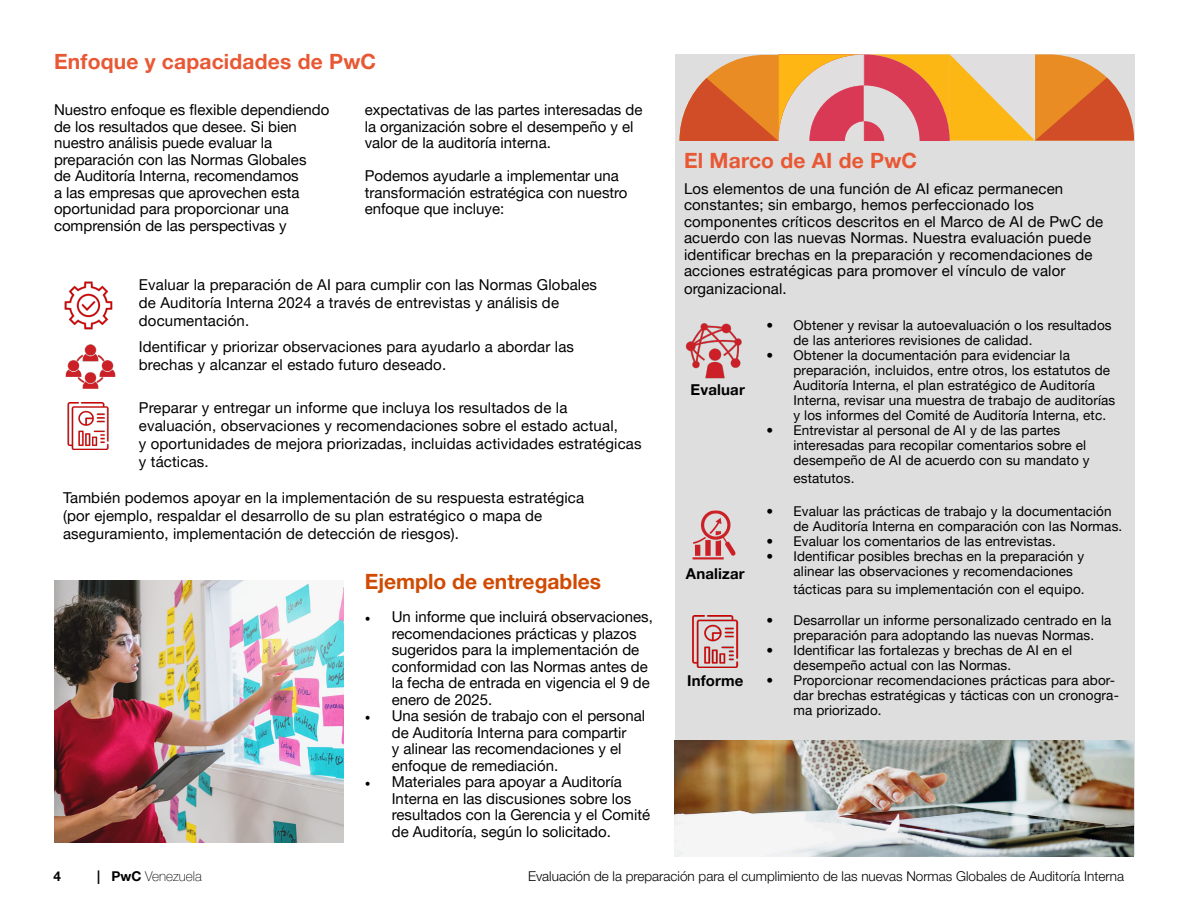
<style>
.page{position:relative;width:1188px;height:918px;background:#fff}
.page>*{position:absolute;margin:0;border:0;box-sizing:border-box;transform-origin:0 0}
.t1{font:700 21px "Helvetica Neue LT Pro";letter-spacing:.01em;color:#e85834}
.t2{font:700 21px "Helvetica Neue LT Pro";color:#d04a02}
.t3{font:15px/16.5px "Helvetica Neue LT Pro";letter-spacing:.01em;color:#000}
.t4{font:700 15px "Helvetica Neue LT Pro";letter-spacing:.01em;color:#000100}
.t5{font:13.5px/15px "Helvetica Neue LT Pro";letter-spacing:.01em;color:#000}
.t6{font:300 13.5px "Helvetica Neue LT Pro";color:#000}
.t7{font:100 13.5px "Helvetica Neue LT Pro";color:#000}
.t8{font:700 13.5px "Helvetica Neue LT Pro";color:#000301}
.s1{font-family:"Minion Pro"}
.s2{font-weight:700}
</style>
<div class="page">
<div style="left:675px;top:55px;width:460px;height:800px;background:#dedede"></div>
<svg style="left:680px;top:54px;width:454px;height:87px"></svg>
<img style="left:67px;top:403px;width:42px;height:47px">
<img style="left:64px;top:281px;width:49px;height:49px">
<img style="left:65px;top:344px;width:51px;height:45px">
<img style="left:692px;top:510px;width:44px;height:50px">
<img style="left:692px;top:615px;width:47px;height:52px">
<img style="left:686px;top:323px;width:56px;height:56px">
<img style="left:54px;top:580px;width:290px;height:263px">
<img style="left:675px;top:740px;width:459px;height:116px">
<p class="t1" style="left:54px;top:49px;width:324px">Enfoque y capacidades de PwC</p>
<p class="t3" style="left:54px;top:101px;width:277px">Nuestro enfoque es flexible dependiendo de los resultados que desee. Si bien nuestro análisis puede evaluar la preparación con las Normas Globales<br>de Auditoría Interna, recomendamos<br>a las empresas que aprovechen esta oportunidad para proporcionar una comprensión de las perspectivas y</p>
<p class="t3" style="left:365px;top:101px;width:279px">expectativas de las partes interesadas de la organización sobre el desempeño y el valor de la auditoría interna.</p>
<p class="t3" style="left:365px;top:167px;width:264px">Podemos ayudarle a implementar una transformación estratégica con nuestro enfoque que incluye:</p>
<p class="t3" style="left:139px;top:275px;width:460px;line-height:18px">Evaluar la preparación de AI para cumplir con las Normas Globales de Auditoría Interna 2024 a través de entrevistas y análisis de documentación.</p>
<p class="t3" style="left:139px;top:337px;width:437px;line-height:18px">Identificar y priorizar observaciones para ayudarlo a abordar las brechas y alcanzar el estado futuro deseado.</p>
<p class="t3" style="left:139px;top:399px;width:504px;line-height:18px">Preparar y entregar un informe que incluya los resultados de la evaluación, observaciones y recomendaciones sobre el estado actual,<br>y oportunidades de mejora priorizadas, incluidas actividades estratégicas y tácticas.</p>
<p class="t3" style="left:63px;top:488px;width:523px;line-height:18px">También podemos apoyar en la implementación de su respuesta estratégica (por ejemplo, respaldar el desarrollo de su plan estratégico o mapa de aseguramiento, implementación de detección de riesgos).</p>
<p class="t2" style="left:365px;top:569px;width:238px">Ejemplo de entregables</p>
<p class="t3" style="left:392px;top:609px;width:263px;text-indent:-27px"><span class="s1">•</span> Un informe que incluirá observaciones, recomendaciones prácticas y plazos sugeridos para la implementación de conformidad con las Normas antes de la fecha de entrada en vigencia el 9 de enero de 2025.</p>
<p class="t3" style="left:392px;top:708px;width:255px;text-indent:-27px"><span class="s1">•</span> Una sesión de trabajo con el personal de Auditoría Interna para compartir<br>y alinear las recomendaciones y el enfoque de remediación.</p>
<p class="t3" style="left:392px;top:774px;width:260px;text-indent:-27px"><span class="s1">•</span> Materiales para apoyar a Auditoría Interna en las discusiones sobre los resultados con la Gerencia y el Comité de Auditoría, según lo solicitado.</p>
<p class="t1" style="left:684px;top:148px;width:235px">El Marco de AI de PwC</p>
<p class="t3" style="left:684px;top:180px;width:421px">Los elementos de una función de AI eficaz permanecen constantes; sin embargo, hemos perfeccionado los componentes críticos descritos en el Marco de AI de PwC de acuerdo con las nuevas Normas. Nuestra evaluación puede identificar brechas en la preparación y recomendaciones de acciones estratégicas para promover el vínculo de valor</p>
<p class="t3" style="left:684px;top:280px;width:104px">organizacional.</p>
<p class="t4" style="left:691px;top:380px;width:56px">Evaluar</p>
<p class="t4" style="left:686px;top:565px;width:60px">Analizar</p>
<p class="t4" style="left:687px;top:671px;width:58px">Informe</p>
<p class="t5" style="left:794px;top:318px;width:320px;text-indent:-27px">• Obtener y revisar la autoevaluación o los resultados de las anteriores revisiones de calidad.</p>
<p class="t5" style="left:794px;top:348px;width:323px;text-indent:-27px">• Obtener la documentación para evidenciar la preparación, incluidos, entre otros, los estatutos de Auditoría Interna, el plan estratégico de Auditoría Interna, revisar una muestra de trabajo de auditorías y los informes del Comité de Auditoría Interna, etc.</p>
<p class="t5" style="left:794px;top:423px;width:298px;text-indent:-27px">• Entrevistar al personal de AI y de las partes interesadas para recopilar comentarios sobre el desempeño de AI de acuerdo con su mandato y</p>
<p class="t5" style="left:794px;top:471px;width:62px">estatutos.</p>
<p class="t5" style="left:794px;top:503px;width:330px;text-indent:-27px">• Evaluar las prácticas de trabajo y la documentación de Auditoría Interna en comparación con las Normas.</p>
<p class="t5" style="left:766px;top:533px;width:291px">• Evaluar los comentarios de las entrevistas.</p>
<p class="t5" style="left:794px;top:548px;width:292px;text-indent:-27px">• Identificar posibles brechas en la preparación y alinear las observaciones y recomendaciones</p>
<p class="t5" style="left:794px;top:581px;width:293px">tácticas para su implementación con el equipo.</p>
<p class="t5" style="left:794px;top:612px;width:320px;text-indent:-27px">• Desarrollar un informe personalizado centrado en la preparación para adoptando las nuevas Normas.</p>
<p class="t5" style="left:794px;top:642px;width:280px;text-indent:-27px">• Identificar las fortalezas y brechas de AI en el desempeño actual con las Normas.</p>
<p class="t5" style="left:794px;top:672px;width:327px;text-indent:-27px">• Proporcionar recomendaciones prácticas para abor&shy;dar brechas estratégicas y tácticas con un cronogra&shy;ma priorizado.</p>
<p class="t8" style="left:53px;top:868px;width:9px">4</p>
<p class="t7" style="left:97px;top:868px;width:106px"><span class="s2">| PwC</span> Venezuela</p>
<p class="t6" style="left:528px;top:868px;width:598px">Evaluación de la preparación para el cumplimiento de las nuevas Normas Globales de Auditoría Interna</p>
</div>
